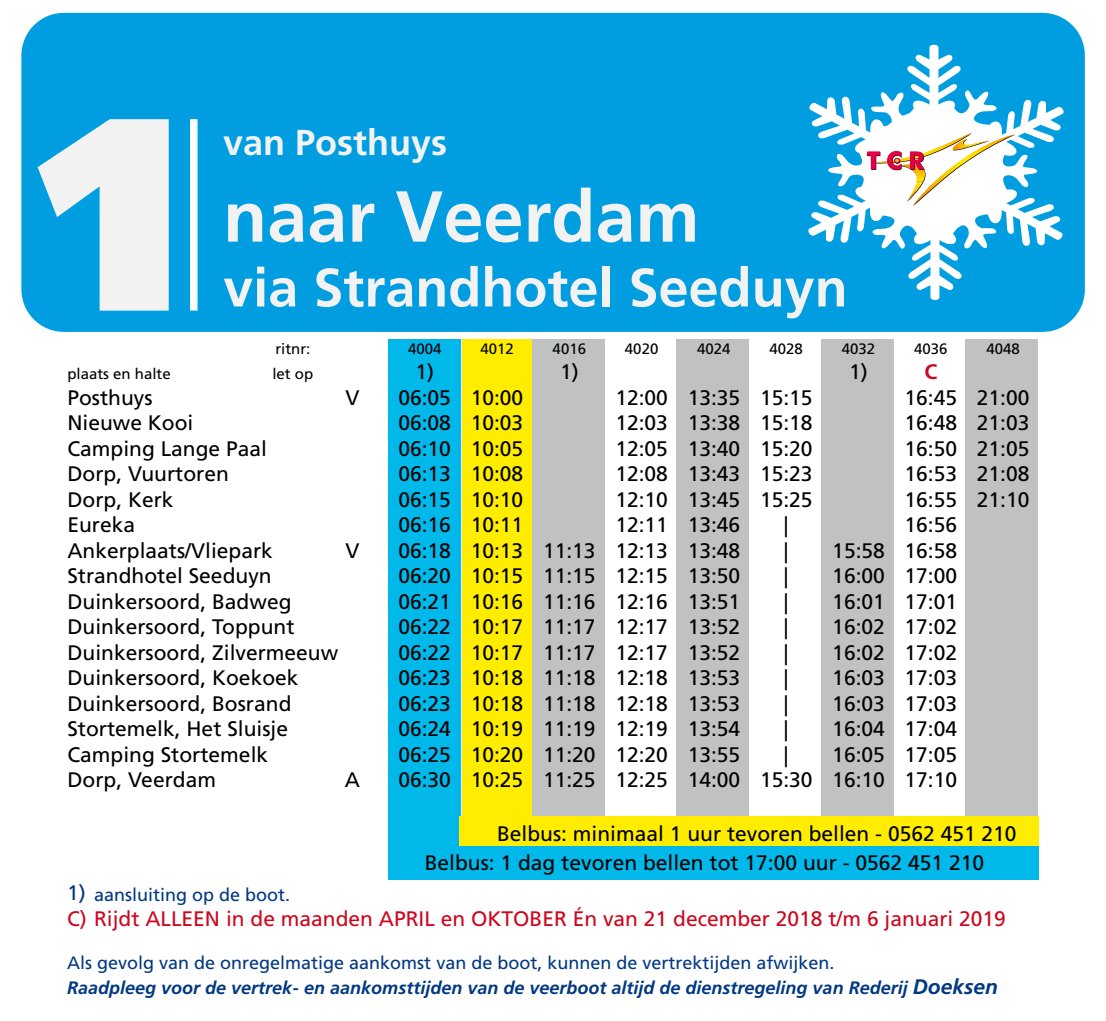
<style>
.page{position:relative;width:1106px;height:1021px;background:#fff}
.page>*{position:absolute;margin:0;border:0;box-sizing:border-box;transform-origin:0 0}
.t1{font:700 72px "Frutiger LT";color:#f2f2f3}
.t2{font:700 54px "Frutiger LT";color:#f2f2f3}
.t3{font:700 36px "Frutiger LT";color:#f2f2f3}
.t4{font:21px/28.5px "Frutiger LT";color:#000}
.t5{font:21px "Frutiger LT";color:#cd071e}
.t6{font:700 21px "Frutiger LT";color:#cd071e}
.t7{font:italic 700 18px/25.2px "Frutiger LT";color:#003882}
.t8{font:18px "Frutiger LT";color:#003882}
.t9{font:15px "Frutiger LT";color:#000}
.s1{font-size:21px}
.s2{font-weight:400;font-style:normal}
</style>
<div class="page">
<div style="left:21px;top:13px;width:1063px;height:318px;background:#009ee0;border-radius:43px"></div>
<svg style="left:38px;top:119px;width:131px;height:191px"></svg>
<div style="left:190px;top:119px;width:7px;height:191px;background:#fff"></div>
<svg style="left:808px;top:45px;width:256px;height:255px"></svg>
<img style="left:872px;top:132px;width:99px;height:1px">
<svg style="left:866px;top:133px;width:149px;height:73px;background:#efe6db"></svg>
<div style="left:388px;top:339px;width:72px;height:540px;background:#00b8e9"></div>
<div style="left:462px;top:339px;width:70px;height:521px;background:#ffed00"></div>
<div style="left:532px;top:339px;width:72px;height:483px;background:#c0c1c2"></div>
<div style="left:676px;top:339px;width:73px;height:483px;background:#c0c1c2"></div>
<div style="left:821px;top:339px;width:72px;height:483px;background:#c0c1c2"></div>
<div style="left:965px;top:339px;width:73px;height:483px;background:#c0c1c2"></div>
<div style="left:399px;top:833px;width:639px;height:46px;background:#00b8e9"></div>
<div style="left:459px;top:816px;width:579px;height:30px;background:#ffed00"></div>
<h3 class="t3" style="left:223px;top:121px;width:226px">van Posthuys</h3>
<h1 class="t1" style="left:223px;top:174px;width:478px">naar Veerdam</h1>
<h2 class="t2" style="left:223px;top:256px;width:626px">via Strandhotel Seeduyn</h2>
<p class="t9" style="left:275px;top:340px;width:37px">ritnr:</p>
<p class="t9" style="left:408px;top:340px;width:35px">4004</p>
<p class="t9" style="left:480px;top:340px;width:35px">4012</p>
<p class="t9" style="left:552px;top:340px;width:35px">4016</p>
<p class="t9" style="left:625px;top:340px;width:35px">4020</p>
<p class="t9" style="left:697px;top:340px;width:35px">4024</p>
<p class="t9" style="left:769px;top:340px;width:35px">4028</p>
<p class="t9" style="left:842px;top:340px;width:35px">4032</p>
<p class="t9" style="left:914px;top:340px;width:35px">4036</p>
<p class="t9" style="left:986px;top:340px;width:35px">4048</p>
<p class="t9" style="left:67px;top:365px;width:105px">plaats en halte</p>
<p class="t9" style="left:272px;top:365px;width:42px">let op</p>
<p class="t4" style="left:415px;top:358px;width:20px">1)</p>
<p class="t4" style="left:560px;top:358px;width:20px">1)</p>
<p class="t4" style="left:849px;top:358px;width:20px">1)</p>
<p class="t6" style="left:924px;top:359px;width:14px">C</p>
<p class="t4" style="left:67px;top:383px;width:87px">Posthuys</p>
<p class="t4" style="left:345px;top:383px;width:16px">V</p>
<p class="t4" style="left:398px;top:383px;width:126px">06:05 10:00</p>
<p class="t4" style="left:615px;top:383px;width:199px">12:00 13:35 15:15</p>
<p class="t4" style="left:904px;top:383px;width:126px">16:45 21:00</p>
<p class="t4" style="left:67px;top:409px;width:128px">Nieuwe Kooi</p>
<p class="t4" style="left:398px;top:409px;width:126px">06:08 10:03</p>
<p class="t4" style="left:615px;top:409px;width:199px">12:03 13:38 15:18</p>
<p class="t4" style="left:904px;top:409px;width:126px">16:48 21:03</p>
<p class="t4" style="left:67px;top:434px;width:201px">Camping Lange Paal</p>
<p class="t4" style="left:398px;top:434px;width:126px">06:10 10:05</p>
<p class="t4" style="left:615px;top:434px;width:199px">12:05 13:40 15:20</p>
<p class="t4" style="left:904px;top:434px;width:126px">16:50 21:05</p>
<p class="t4" style="left:67px;top:460px;width:163px">Dorp, Vuurtoren</p>
<p class="t4" style="left:398px;top:460px;width:126px">06:13 10:08</p>
<p class="t4" style="left:615px;top:460px;width:199px">12:08 13:43 15:23</p>
<p class="t4" style="left:904px;top:460px;width:126px">16:53 21:08</p>
<p class="t4" style="left:67px;top:485px;width:108px">Dorp, Kerk</p>
<p class="t4" style="left:398px;top:485px;width:126px">06:15 10:10</p>
<p class="t4" style="left:615px;top:485px;width:199px">12:10 13:45 15:25</p>
<p class="t4" style="left:904px;top:485px;width:126px">16:55 21:10</p>
<p class="t4" style="left:67px;top:511px;width:69px">Eureka</p>
<p class="t4" style="left:398px;top:511px;width:126px">06:16 10:11</p>
<p class="t4" style="left:615px;top:511px;width:126px">12:11 13:46</p>
<p class="t4" style="left:784px;top:511px;width:6px">|</p>
<p class="t4" style="left:904px;top:511px;width:54px">16:56</p>
<p class="t4" style="left:67px;top:536px;width:207px">Ankerplaats/Vliepark</p>
<p class="t4" style="left:345px;top:536px;width:16px">V</p>
<p class="t4" style="left:398px;top:536px;width:343px">06:18 10:13 11:13 12:13 13:48</p>
<p class="t4" style="left:784px;top:536px;width:6px">|</p>
<p class="t4" style="left:832px;top:536px;width:126px">15:58 16:58</p>
<p class="t4" style="left:67px;top:562px;width:206px">Strandhotel Seeduyn</p>
<p class="t4" style="left:398px;top:562px;width:343px">06:20 10:15 11:15 12:15 13:50</p>
<p class="t4" style="left:784px;top:562px;width:6px">|</p>
<p class="t4" style="left:832px;top:562px;width:126px">16:00 17:00</p>
<p class="t4" style="left:67px;top:587px;width:226px">Duinkersoord, Badweg</p>
<p class="t4" style="left:398px;top:587px;width:343px">06:21 10:16 11:16 12:16 13:51</p>
<p class="t4" style="left:784px;top:587px;width:6px">|</p>
<p class="t4" style="left:832px;top:587px;width:126px">16:01 17:01</p>
<p class="t4" style="left:67px;top:613px;width:229px">Duinkersoord, Toppunt</p>
<p class="t4" style="left:398px;top:613px;width:343px">06:22 10:17 11:17 12:17 13:52</p>
<p class="t4" style="left:784px;top:613px;width:6px">|</p>
<p class="t4" style="left:832px;top:613px;width:126px">16:02 17:02</p>
<p class="t4" style="left:67px;top:638px;width:272px">Duinkersoord, Zilvermeeuw</p>
<p class="t4" style="left:398px;top:638px;width:343px">06:22 10:17 11:17 12:17 13:52</p>
<p class="t4" style="left:784px;top:638px;width:6px">|</p>
<p class="t4" style="left:832px;top:638px;width:126px">16:02 17:02</p>
<p class="t4" style="left:67px;top:664px;width:233px">Duinkersoord, Koekoek</p>
<p class="t4" style="left:398px;top:664px;width:343px">06:23 10:18 11:18 12:18 13:53</p>
<p class="t4" style="left:784px;top:664px;width:6px">|</p>
<p class="t4" style="left:832px;top:664px;width:126px">16:03 17:03</p>
<p class="t4" style="left:67px;top:689px;width:226px">Duinkersoord, Bosrand</p>
<p class="t4" style="left:398px;top:689px;width:343px">06:23 10:18 11:18 12:18 13:53</p>
<p class="t4" style="left:784px;top:689px;width:6px">|</p>
<p class="t4" style="left:832px;top:689px;width:126px">16:03 17:03</p>
<p class="t4" style="left:67px;top:715px;width:222px">Stortemelk, Het Sluisje</p>
<p class="t4" style="left:398px;top:715px;width:343px">06:24 10:19 11:19 12:19 13:54</p>
<p class="t4" style="left:784px;top:715px;width:6px">|</p>
<p class="t4" style="left:832px;top:715px;width:126px">16:04 17:04</p>
<p class="t4" style="left:67px;top:740px;width:202px">Camping Stortemelk</p>
<p class="t4" style="left:398px;top:740px;width:343px">06:25 10:20 11:20 12:20 13:55</p>
<p class="t4" style="left:784px;top:740px;width:6px">|</p>
<p class="t4" style="left:832px;top:740px;width:126px">16:05 17:05</p>
<p class="t4" style="left:67px;top:766px;width:150px">Dorp, Veerdam</p>
<p class="t4" style="left:345px;top:766px;width:17px">A</p>
<p class="t4" style="left:398px;top:766px;width:560px">06:30 10:25 11:25 12:25 14:00 15:30 16:10 17:10</p>
<p class="t4" style="left:425px;top:820px;width:593px;text-indent:72px">Belbus: minimaal 1 uur tevoren bellen - 0562 451 210<br>Belbus: 1 dag tevoren bellen tot 17:00 uur - 0562 451 210</p>
<p class="t8" style="left:67px;top:883px;width:225px"><span class="s1">1)</span> aansluiting op de boot.</p>
<p class="t5" style="left:67px;top:906px;width:940px">C) Rijdt ALLEEN in de maanden APRIL en OKTOBER Én van 21 december 2018 t/m 6 januari 2019</p>
<p class="t7" style="left:67px;top:950px;width:932px"><span class="s2">Als gevolg van de onregelmatige aankomst van de boot, kunnen de vertrektijden afwijken.<br></span>Raadpleeg voor de vertrek- en aankomsttijden van de veerboot altijd de dienstregeling van Rederij <span class="s1">Doeksen</span></p>
</div>
